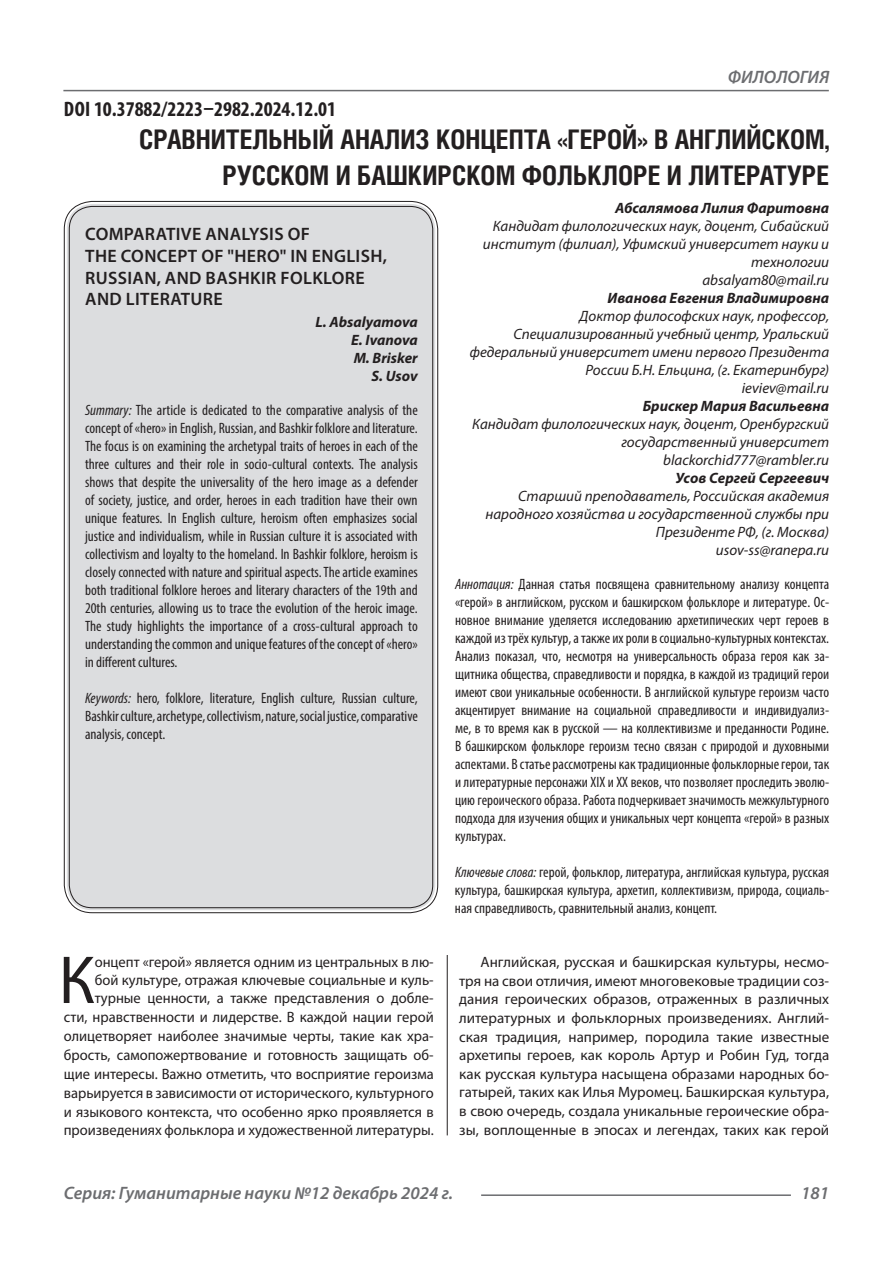
<style>
.page{position:relative;width:893px;height:1263px;background:#fff}
.page>*{position:absolute;margin:0;border:0;box-sizing:border-box;transform-origin:0 0}
.Статья_текст_первый{font:68.4px "Myriad Pro";color:#231f20}
.Статья_название{font:700 27px/36px "Helios Cond C";color:#231f20;text-align:right}
.ДОИ{font:700 condensed 21px "Myriad Pro";color:#231f20}
.Статья_название_англ{font:600 18px/21.6px "Myriad Pro";letter-spacing:.02em;color:#231f20}
.t1{font:italic 600 18px "Myriad Pro";color:#6c6d70}
.Статья_аннотация_тек{font:condensed 15px/18px "Myriad Pro";color:#231f20;text-align:justify}
.Статья_аннотация_анг{font:condensed 15px/18px "Myriad Pro";color:#231f20;text-align:justify}
.Статья_автор_инфо{font:italic 15px/18px "Myriad Pro";color:#231f20;text-align:right}
.Статья_текст_первый-2{font:15px/18.8px "Myriad Pro";color:#231f20;text-align:right}
.Статья_текст{font:15px/18.6px "Myriad Pro";color:#231f20;text-align:justify}
.Статья_автор_фио_рус{font:italic 700 15px "Myriad Pro";color:#231f20}
.Статья_автор_англ{font:italic 700 15px "Myriad Pro";color:#231f20}
.s1{font-style:italic}
</style>
<div class="page">
<hr style="left:447px;top:128px;width:1px;height:1007px;background:#231f20">
<hr style="left:63px;top:90px;width:766px;height:1px;background:#6c6d70">
<hr style="left:481px;top:1194px;width:310px;height:2px;background:#6c6d70">
<div style="left:439px;top:107px;width:13px;height:848px;background:#fff"></div>
<div style="left:67px;top:204px;width:368px;height:706px;background:#dcdddf;border-radius:26px"></div>
<p class="ДОИ" style="left:64px;top:96px;width:274px">DOI 10.37882/2223–2982.2024.12.01</p>
<p class="t1" style="left:728px;top:66px;width:103px">ФИЛОЛОГИЯ</p>
<p class="Статья_название" style="left:139px;top:121px;width:691px">СРАВНИТЕЛЬНЫЙ АНАЛИЗ КОНЦЕПТА «ГЕРОЙ» В АНГЛИЙСКОМ,<br>РУССКОМ И БАШКИРСКОМ ФОЛЬКЛОРЕ И ЛИТЕРАТУРЕ</p>
<p class="Статья_автор_фио_рус" style="left:615px;top:198px;width:216px">Абсалямова Лилия Фаритовна</p>
<p class="Статья_автор_инфо" style="left:483px;top:217px;width:348px">Кандидат филологических наук, доцент, Сибайский институт (филиал), Уфимский университет науки и технологии</p>
<p class="Статья_автор_инфо" style="left:702px;top:271px;width:128px">absalyam80@mail.ru</p>
<p class="Статья_автор_фио_рус" style="left:607px;top:288px;width:223px">Иванова Евгения Владимировна</p>
<p class="Статья_автор_инфо" style="left:470px;top:307px;width:361px">Доктор философских наук, профессор, Специализированный учебный центр, Уральский федеральный университет имени первого Президента России Б.Н. Ельцина, (г. Екатеринбург)</p>
<p class="Статья_автор_инфо" style="left:742px;top:379px;width:89px">ieviev@mail.ru</p>
<p class="Статья_автор_фио_рус" style="left:643px;top:396px;width:188px">Брискер Мария Васильевна</p>
<p class="Статья_автор_инфо" style="left:472px;top:415px;width:358px">Кандидат филологических наук, доцент, Оренбургский государственный университет</p>
<p class="Статья_автор_инфо" style="left:663px;top:451px;width:167px">blackorchid777@rambler.ru</p>
<p class="Статья_автор_фио_рус" style="left:676px;top:468px;width:155px">Усов Сергей Сергеевич</p>
<p class="Статья_автор_инфо" style="left:485px;top:487px;width:345px">Старший преподаватель, Российская академия народного хозяйства и государственной службы при<br>Президенте РФ, (г. Москва)</p>
<p class="Статья_автор_инфо" style="left:716px;top:541px;width:115px">usov-ss@ranepa.ru</p>
<p class="Статья_аннотация_тек" style="left:455px;top:574px;width:376px"><span class="s1">Аннотация:</span> Данная статья посвящена сравнительному анализу концепта «герой» в английском, русском и башкирском фольклоре и литературе. Ос&shy;новное внимание уделяется исследованию архетипических черт героев в каждой из трёх культур, а также их роли в социально-культурных контекстах.<br>Анализ показал, что, несмотря на универсальность образа героя как за&shy;щитника общества, справедливости и порядка, в каждой из традиций герои имеют свои уникальные особенности. В английской культуре героизм часто акцентирует внимание на социальной справедливости и индивидуализ&shy;ме, в то время как в русской — на коллективизме и преданности Родине.<br>В башкирском фольклоре героизм тесно связан с природой и духовными аспектами. В статье рассмотрены как традиционные фольклорные герои, так и литературные персонажи XIX и XX веков, что позволяет проследить эволю&shy;цию героического образа. Работа подчеркивает значимость межкультурного подхода для изучения общих и уникальных черт концепта «герой» в разных культурах.</p>
<p class="Статья_аннотация_тек" style="left:455px;top:862px;width:376px"><span class="s1">Ключевые слова:</span> герой, фольклор, литература, английская культура, русская культура, башкирская культура, архетип, коллективизм, природа, социаль&shy;ная справедливость, сравнительный анализ, концепт.</p>
<p class="Статья_название_англ" style="left:85px;top:223px;width:226px">COMPARATIVE ANALYSIS OF</p>
<p class="Статья_название_англ" style="left:85px;top:245px;width:303px">THE CONCEPT OF "HERO" IN ENGLISH,<br>RUSSIAN, AND BASHKIR FOLKLORE</p>
<p class="Статья_название_англ" style="left:85px;top:288px;width:139px">AND LITERATURE</p>
<p class="Статья_автор_англ" style="left:316px;top:312px;width:104px">L. Absalyamova</p>
<p class="Статья_автор_англ" style="left:351px;top:330px;width:68px">E. Ivanova</p>
<p class="Статья_автор_англ" style="left:354px;top:348px;width:66px">M. Brisker</p>
<p class="Статья_автор_англ" style="left:371px;top:366px;width:48px">S. Usov</p>
<p class="Статья_аннотация_анг" style="left:85px;top:401px;width:334px"><span class="s1">Summary:</span> The article is dedicated to the comparative analysis of the concept of «hero» in English, Russian, and Bashkir folklore and literature.<br>The focus is on examining the archetypal traits of heroes in each of the three cultures and their role in socio-cultural contexts. The analysis shows that despite the universality of the hero image as a defender of society, justice, and order, heroes in each tradition have their own unique features. In English culture, heroism often emphasizes social justice and individualism, while in Russian culture it is associated with collectivism and loyalty to the homeland. In Bashkir folklore, heroism is closely connected with nature and spiritual aspects. The article examines both traditional folklore heroes and literary characters of the 19th and 20th centuries, allowing us to trace the evolution of the heroic image.<br>The study highlights the importance of a cross-cultural approach to understanding the common and unique features of the concept of «hero» in different cultures.</p>
<p class="Статья_аннотация_анг" style="left:85px;top:689px;width:334px"><span class="s1">Keywords:</span> hero, folklore, literature, English culture, Russian culture, Bashkir culture, archetype, collectivism, nature, social justice, comparative analysis, concept.</p>
<p class="Статья_текст_первый-2" style="left:64px;top:952px;width:371px">онцепт «герой» является одним из центральных в лю-<br>бой культуре, отражая ключевые социальные и куль&shy;турные ценности, а также представления о добле-<br>сти, нравственности и лидерстве. В каждой нации герой олицетворяет наиболее значимые черты, такие как хра&shy;брость, самопожертвование и готовность защищать об&shy;щие интересы. Важно отметить, что восприятие героизма варьируется в зависимости от исторического, культурного и языкового контекста, что особенно ярко проявляется в произведениях фольклора и художественной литературы.</p>
<p class="Статья_текст" style="left:459px;top:952px;width:371px;text-indent:21px">Английская, русская и башкирская культуры, несмо&shy;тря на свои отличия, имеют многовековые традиции соз&shy;дания героических образов, отраженных в различных литературных и фольклорных произведениях. Англий&shy;ская традиция, например, породила такие известные архетипы героев, как король Артур и Робин Гуд, тогда как русская культура насыщена образами народных бо&shy;гатырей, таких как Илья Муромец. Башкирская культура, в свою очередь, создала уникальные героические обра&shy;зы, воплощенные в эпосах и легендах, таких как герой</p>
<p class="Статья_текст_первый" style="left:59px;top:938px;width:37px">К</p>
<p class="t1" style="left:64px;top:1182px;width:391px">Серия: Гуманитарные науки №12 декабрь 2024 г.</p>
<p class="t1" style="left:801px;top:1182px;width:30px">181</p>
</div>
